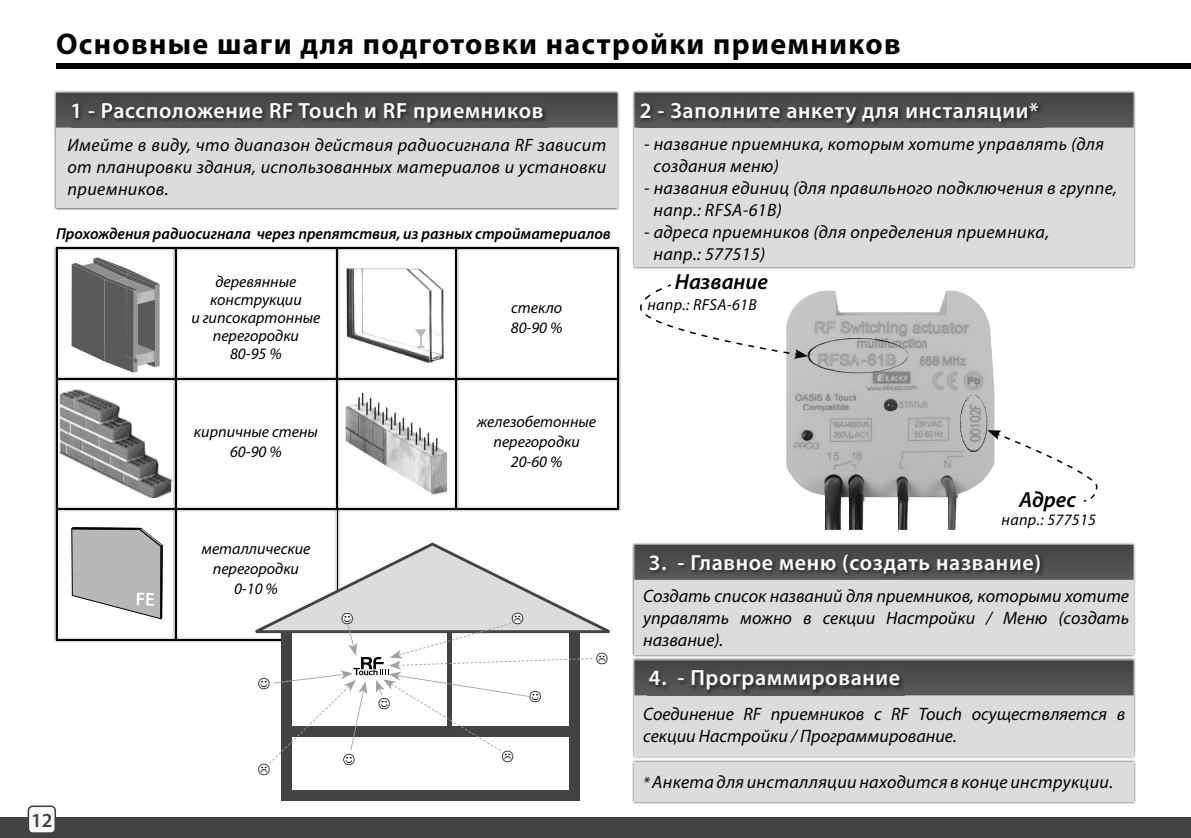
<style>
.page{position:relative;width:1191px;height:838px;background:#fff}
.page>*{position:absolute;margin:0;border:0;box-sizing:border-box;transform-origin:0 0}
.t1{font:700 30px "Myriad Pro";letter-spacing:.045em;color:#000}
.t2{font:600 22px "Myriad Pro";letter-spacing:.03em;color:#fff}
.t3{font:italic 600 22px "Myriad Pro";color:#000}
.t4{font:600 20px "Myriad Pro";color:#434343}
.t5{font:italic 18px/22px "Myriad Pro";letter-spacing:.02em;color:#000}
.t6{font:italic 18px/22px "Myriad Pro";color:#000}
.t7{font:italic 16px/20px "Myriad Pro";color:#000;text-align:center}
.t8{font:italic 600 16px "Myriad Pro";color:#000}
.t9{font:italic 16px "Myriad Pro";letter-spacing:.02em;color:#000}
.s1{font-size:16px}
</style>
<div class="page">
<img style="left:54px;top:246px;width:567px;height:397px">
<hr style="left:56px;top:248px;width:120px;height:1px;background:#000">
<hr style="left:56px;top:249px;width:1px;height:129px;background:#000">
<hr style="left:176px;top:248px;width:161px;height:1px;background:#000">
<hr style="left:175px;top:249px;width:1px;height:129px;background:#000">
<hr style="left:337px;top:248px;width:119px;height:1px;background:#000">
<hr style="left:337px;top:249px;width:1px;height:129px;background:#000">
<hr style="left:456px;top:248px;width:162px;height:1px;background:#000">
<hr style="left:456px;top:249px;width:1px;height:129px;background:#000">
<hr style="left:617px;top:249px;width:1px;height:129px;background:#000">
<hr style="left:56px;top:378px;width:120px;height:1px;background:#000">
<hr style="left:56px;top:379px;width:1px;height:130px;background:#000">
<hr style="left:176px;top:378px;width:161px;height:1px;background:#000">
<hr style="left:175px;top:379px;width:1px;height:130px;background:#000">
<hr style="left:337px;top:378px;width:119px;height:1px;background:#000">
<hr style="left:337px;top:379px;width:1px;height:130px;background:#000">
<hr style="left:456px;top:378px;width:162px;height:1px;background:#000">
<hr style="left:456px;top:379px;width:1px;height:130px;background:#000">
<hr style="left:617px;top:379px;width:1px;height:130px;background:#000">
<hr style="left:56px;top:509px;width:120px;height:1px;background:#000">
<hr style="left:56px;top:510px;width:1px;height:129px;background:#000">
<hr style="left:176px;top:509px;width:161px;height:1px;background:#000">
<hr style="left:175px;top:510px;width:1px;height:129px;background:#000">
<hr style="left:337px;top:509px;width:119px;height:1px;background:#000">
<hr style="left:337px;top:510px;width:1px;height:129px;background:#000">
<hr style="left:456px;top:509px;width:162px;height:1px;background:#000">
<hr style="left:56px;top:639px;width:282px;height:1px;background:#000">
<img style="left:786px;top:374px;width:69px;height:156px">
<img style="left:855px;top:312px;width:70px;height:218px">
<img style="left:925px;top:291px;width:69px;height:239px">
<svg style="left:960px;top:395px;width:137px;height:107px"></svg>
<svg style="left:640px;top:284px;width:268px;height:90px"></svg>
<img style="left:60px;top:389px;width:111px;height:109px">
<svg style="left:72px;top:257px;width:88px;height:116px"></svg>
<img style="left:339px;top:393px;width:116px;height:101px">
<svg style="left:71px;top:527px;width:92px;height:92px"></svg>
<img style="left:344px;top:266px;width:106px;height:98px">
<svg style="left:415px;top:329px;width:12px;height:18px"></svg>
<div style="left:281px;top:627px;width:11px;height:174px;background:#434343"></div>
<div style="left:281px;top:790px;width:296px;height:11px;background:#434343"></div>
<div style="left:569px;top:627px;width:11px;height:174px;background:#434343"></div>
<img style="left:54px;top:90px;width:566px;height:120px">
<div style="left:56px;top:121px;width:561px;height:87px;background:#dcdcdc"></div>
<svg style="left:56px;top:93px;width:561px;height:35px;background:#4b4b4b"></svg>
<img style="left:71px;top:100px;width:476px;height:27px">
<img style="left:632px;top:90px;width:503px;height:179px">
<div style="left:634px;top:121px;width:499px;height:146px;background:#dcdcdc"></div>
<svg style="left:634px;top:93px;width:499px;height:35px;background:#4b4b4b"></svg>
<img style="left:640px;top:101px;width:403px;height:27px">
<img style="left:632px;top:543px;width:504px;height:261px">
<div style="left:634px;top:579px;width:499px;height:76px;background:#dcdcdc"></div>
<svg style="left:634px;top:545px;width:499px;height:35px;background:#4d4d4d"></svg>
<img style="left:648px;top:553px;width:396px;height:25px">
<div style="left:634px;top:689px;width:499px;height:67px;background:#dcdcdc"></div>
<svg style="left:634px;top:660px;width:499px;height:35px;background:#4e4e4e"></svg>
<img style="left:648px;top:669px;width:256px;height:26px">
<div style="left:634px;top:762px;width:499px;height:39px;background:#dcdcdc"></div>
<div style="left:0;top:817px;width:1191px;height:21px;background:#434343"></div>
<div style="left:56px;top:64px;width:1135px;height:5px;background:#000"></div>
<svg style="left:28px;top:805px;width:28px;height:28px"></svg>
<svg style="left:255px;top:542px;width:355px;height:224px"></svg>
<p class="t1" style="left:56px;top:32px;width:846px">Основные шаги для подготовки настройки приемников</p>
<p class="t2" style="left:70px;top:102px;width:474px">1 - Рассположение RF Touch и RF приемников</p>
<p class="t5" style="left:68px;top:136px;width:540px;text-align:justify">Имейте в виду, что диапазон действия радиосигнала RF зависит от планировки здания, использованных материалов и установки приемников.</p>
<p class="t8" style="left:56px;top:228px;width:556px">Прохождения радиосигнала через препятствия, из разных стройматериалов</p>
<p class="t4" style="left:31px;top:812px;width:23px">12</p>
<p class="t7" style="left:191px;top:274px;width:130px;line-height:18px">деревянные конструкции<br>и гипсокартонные перегородки<br>80-95 %</p>
<p class="t7" style="left:194px;top:423px;width:125px">кирпичные стены<br>60-90 %</p>
<p class="t7" style="left:201px;top:540px;width:111px">металлические перегородки<br>0-10 %</p>
<p class="t7" style="left:511px;top:299px;width:53px;text-align:left">стекло<br>80-90 %</p>
<p class="t7" style="left:477px;top:413px;width:120px">железобетонные перегородки<br>20-60 %</p>
<p class="t2" style="left:640px;top:102px;width:400px">2 - Заполните анкету для инсталяции*</p>
<p class="t5" style="left:653px;top:134px;width:452px;text-indent:-9px">- название приемника, которым хотите управлять (для создания меню)</p>
<p class="t5" style="left:653px;top:178px;width:465px;text-indent:-9px">- названия единиц (для правильного подключения в группе, напр.: RFSA-61B)</p>
<p class="t5" style="left:653px;top:222px;width:397px;text-indent:-9px">- адреса приемников (для определения приемника, напр.: 577515)</p>
<p class="t3" style="left:675px;top:273px;width:95px">Название</p>
<p class="t9" style="left:647px;top:299px;width:111px">напр.: RFSA-61B</p>
<p class="t3" style="left:1019px;top:491px;width:58px">Адрес</p>
<p class="t9" style="left:1001px;top:513px;width:96px">напр.: 577515</p>
<p class="t2" style="left:649px;top:554px;width:394px">3. - Главное меню (создать название)</p>
<p class="t5" style="left:643px;top:586px;width:487px;text-align:justify">Создать список названий для приемников, которыми хотите управлять можно в секции Настройки / Меню (создать название).</p>
<p class="t2" style="left:649px;top:669px;width:253px">4. - Программирование</p>
<p class="t6" style="left:643px;top:705px;width:483px">Соединение RF приемников с RF Touch осуществляется в секции Настройки / Программирование.</p>
<p class="t5" style="left:643px;top:772px;width:471px"><span class="s1">*</span> Анкета для инсталляции находится в конце инструкции.</p>
</div>
